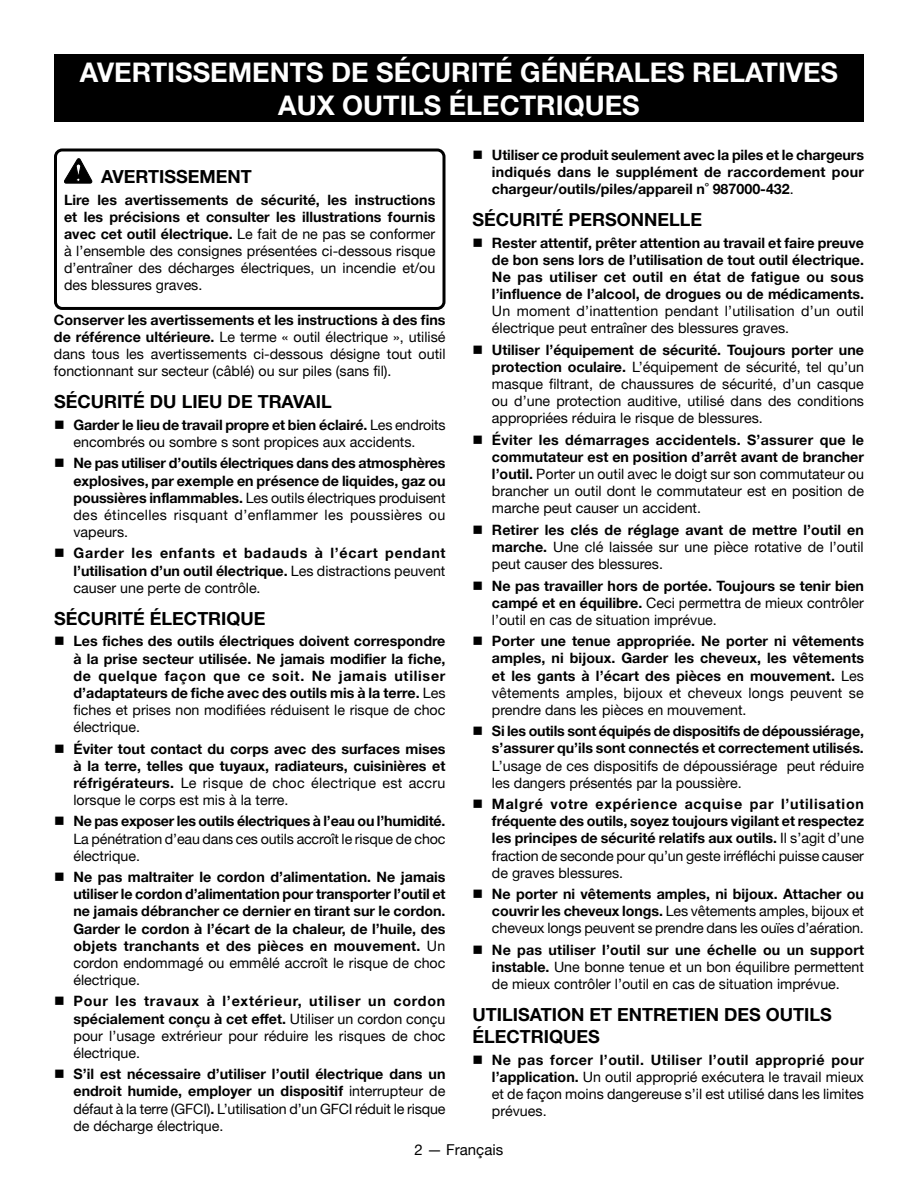
<style>
.page{position:relative;width:918px;height:1188px;background:#fff}
.page>*{position:absolute;margin:0;border:0;box-sizing:border-box;transform-origin:0 0}
.HEADING{font:700 27px/32.4px "Helvetica Neue";color:#fff;text-align:center}
.Heading_2{font:700 18px/21.6px "Helvetica Neue";color:#000}
.Warning{font:700 18px "Helvetica Neue";color:#000}
.t1{font:15px "Helvetica Neue";color:#000}
.bullets{font:700 14.25px/17.1px "Helvetica Neue";color:#000;text-align:justify}
.bullets-2{font:14.25px/17.1px "Helvetica Neue";color:#000;text-align:justify}
.Warning_Text{font:14.25px/17.1px "Helvetica Neue";color:#000;text-align:justify}
.Body_text{font:14.25px/17.1px "Helvetica Neue";color:#000;text-align:justify}
.s1{font-weight:700}
.s2{font-weight:400}
</style>
<div class="page">
<svg style="left:64px;top:158px;width:28px;height:25px"></svg>
<div style="left:54px;top:54px;width:810px;height:68px;background:#000"></div>
<div style="left:54px;top:148px;width:392px;height:162px;border:3px solid #000;border-radius:7px"></div>
<p class="HEADING" style="left:80px;top:56px;width:760px">AVERTISSEMENTS DE SÉCURITÉ GÉNÉRALES RELATIVES<br>AUX OUTILS ÉLECTRIQUES</p>
<p class="Warning" style="left:101px;top:166px;width:152px">AVERTISSEMENT</p>
<p class="Warning_Text" style="left:64px;top:191px;width:373px"><span class="s1">Lire les avertissements de sécurité, les instructions et les précisions et consulter les illustrations fournis avec cet outil électrique.</span> Le fait de ne pas se conformer à l’ensemble des consignes présentées ci-dessous risque d’entraîner des décharges électriques, un incendie et/ou des blessures graves.</p>
<p class="Body_text" style="left:54px;top:311px;width:393px"><span class="s1">Conserver les avertissements et les instructions à des fins de référence ultérieure.</span> Le terme « outil électrique », utilisé dans tous les avertissements ci-dessous désigne tout outil fonctionnant sur secteur (câblé) ou sur piles (sans fil).</p>
<p class="Heading_2" style="left:54px;top:391px;width:279px">SÉCURITÉ DU LIEU DE TRAVAIL</p>
<p class="bullets-2" style="left:73px;top:416px;width:374px;text-indent:-19px">■ <span class="s1">Garder le lieu de travail propre et bien éclairé.</span> Les endroits encombrés ou sombre s sont propices aux accidents.</p>
<p class="bullets" style="left:73px;top:455px;width:374px;text-indent:-19px">■ Ne pas utiliser d’outils électriques dans des atmosphères explosives, par exemple en présence de liquides, gaz ou poussières inflammables. <span class="s2">Les outils électriques produisent des étincelles risquant d’enflammer les poussières ou vapeurs.</span></p>
<p class="bullets" style="left:73px;top:545px;width:374px;text-indent:-19px">■ Garder les enfants et badauds à l’écart pendant l’utilisation d’un outil électrique. <span class="s2">Les distractions peuvent causer une perte de contrôle.</span></p>
<p class="Heading_2" style="left:54px;top:607px;width:213px">SÉCURITÉ ÉLECTRIQUE</p>
<p class="bullets" style="left:73px;top:632px;width:374px;text-indent:-19px">■ Les fiches des outils électriques doivent correspondre à la prise secteur utilisée. Ne jamais modifier la fiche, de quelque façon que ce soit. Ne jamais utiliser d’adaptateurs de fiche avec des outils mis à la terre. <span class="s2">Les fiches et prises non modifiées réduisent le risque de choc électrique.</span></p>
<p class="bullets" style="left:73px;top:740px;width:374px;text-indent:-19px">■ Éviter tout contact du corps avec des surfaces mises à la terre, telles que tuyaux, radiateurs, cuisinières et réfrigérateurs. <span class="s2">Le risque de choc électrique est accru lorsque le corps est mis à la terre.</span></p>
<p class="bullets-2" style="left:73px;top:813px;width:374px;text-indent:-19px">■ <span class="s1">Ne pas exposer les outils électriques à l’eau ou l’humidité.<br></span>La pénétration d’eau dans ces outils accroît le risque de choc électrique.</p>
<p class="bullets" style="left:73px;top:868px;width:374px;text-indent:-19px">■ Ne pas maltraiter le cordon d’alimentation. Ne jamais utiliser le cordon d’alimentation pour transporter l’outil et ne jamais débrancher ce dernier en tirant sur le cordon.<br>Garder le cordon à l’écart de la chaleur, de l’huile, des objets tranchants et des pièces en mouvement. <span class="s2">Un cordon endommagé ou emmêlé accroît le risque de choc électrique.</span></p>
<p class="bullets-2" style="left:73px;top:993px;width:374px;text-indent:-19px">■ <span class="s1">Pour les travaux à l’extérieur, utiliser un cordon spécialement conçu à cet effet.</span> Utiliser un cordon conçu pour l’usage extrérieur pour réduire les risques de choc électrique.</p>
<p class="bullets-2" style="left:73px;top:1066px;width:374px;text-indent:-19px">■ <span class="s1">S’il est nécessaire d’utiliser l’outil électrique dans un endroit humide, employer un dispositif</span> interrupteur de défaut à la terre (GFCI)<span class="s1">.</span> L’utilisation d’un GFCI réduit le risque de décharge électrique.</p>
<p class="bullets" style="left:492px;top:146px;width:374px;text-indent:-19px">■ Utiliser ce produit seulement avec la piles et le chargeurs indiqués dans le supplément de raccordement pour chargeur/outils/piles/appareil n˚ 987000-432<span class="s2">.</span></p>
<p class="Heading_2" style="left:472px;top:208px;width:231px">SÉCURITÉ PERSONNELLE</p>
<p class="bullets" style="left:492px;top:234px;width:374px;text-indent:-19px">■ Rester attentif, prêter attention au travail et faire preuve de bon sens lors de l’utilisation de tout outil électrique.<br>Ne pas utiliser cet outil en état de fatigue ou sous l’influence de l’alcool, de drogues ou de médicaments.<br><span class="s2">Un moment d’inattention pendant l’utilisation d’un outil électrique peut entraîner des blessures graves.</span></p>
<p class="bullets-2" style="left:492px;top:341px;width:374px;text-indent:-19px">■ <span class="s1">Utiliser l’équipement de sécurité. Toujours porter une protection oculaire.</span> L’équipement de sécurité, tel qu’un masque filtrant, de chaussures de sécurité, d’un casque ou d’une protection auditive, utilisé dans des conditions appropriées réduira le risque de blessures.</p>
<p class="bullets-2" style="left:492px;top:431px;width:374px;text-indent:-19px">■ <span class="s1">Éviter les démarrages accidentels. S’assurer que le commutateur est en position d’arrêt avant de brancher l’outil.</span> Porter un outil avec le doigt sur son commutateur ou brancher un outil dont le commutateur est en position de marche peut causer un accident.</p>
<p class="bullets-2" style="left:492px;top:521px;width:373px;text-indent:-19px">■ <span class="s1">Retirer les clés de réglage avant de mettre l’outil en marche.</span> Une clé laissée sur une pièce rotative de l’outil peut causer des blessures.</p>
<p class="bullets" style="left:492px;top:577px;width:374px;text-indent:-19px">■ Ne pas travailler hors de portée. Toujours se tenir bien campé et en équilibre. <span class="s2">Ceci permettra de mieux contrôler l’outil en cas de situation imprévue.</span></p>
<p class="bullets" style="left:492px;top:632px;width:374px;text-indent:-19px">■ Porter une tenue appropriée. Ne porter ni vêtements amples, ni bijoux. Garder les cheveux, les vêtements et les gants à l’écart des pièces en mouvement. <span class="s2">Les vêtements amples, bijoux et cheveux longs peuvent se prendre dans les pièces en mouvement.</span></p>
<p class="bullets" style="left:492px;top:722px;width:374px;text-indent:-19px">■ Si les outils sont équipés de dispositifs de dépoussiérage, s’assurer qu’ils sont connectés et correctement utilisés.<br><span class="s2">L’usage de ces dispositifs de dépoussiérage peut réduire les dangers présentés par la poussière.</span></p>
<p class="bullets" style="left:492px;top:795px;width:374px;text-indent:-19px">■ Malgré votre expérience acquise par l’utilisation fréquente des outils, soyez toujours vigilant et respectez les principes de sécurité relatifs aux outils. <span class="s2">Il s’agit d’une fraction de seconde pour qu’un geste irréfléchi puisse causer de graves blessures.</span></p>
<p class="bullets-2" style="left:492px;top:885px;width:374px;text-indent:-19px">■ <span class="s1">Ne porter ni vêtements amples, ni bijoux. Attacher ou couvrir les cheveux longs.</span> Les vêtements amples, bijoux et cheveux longs peuvent se prendre dans les ouïes d’aération.</p>
<p class="bullets-2" style="left:492px;top:941px;width:374px;text-indent:-19px">■ <span class="s1">Ne pas utiliser l’outil sur une échelle ou un support instable.</span> Une bonne tenue et un bon équilibre permettent de mieux contrôler l’outil en cas de situation imprévue.</p>
<p class="Heading_2" style="left:472px;top:1004px;width:361px">UTILISATION ET ENTRETIEN DES OUTILS<br>ÉLECTRIQUES</p>
<p class="bullets-2" style="left:492px;top:1051px;width:374px;text-indent:-19px">■ <span class="s1">Ne pas forcer l’outil. Utiliser l’outil approprié pour l’application.</span> Un outil approprié exécutera le travail mieux et de façon moins dangereuse s’il est utilisé dans les limites prévues.</p>
<p class="t1" style="left:415px;top:1141px;width:90px">2 — Français</p>
</div>
